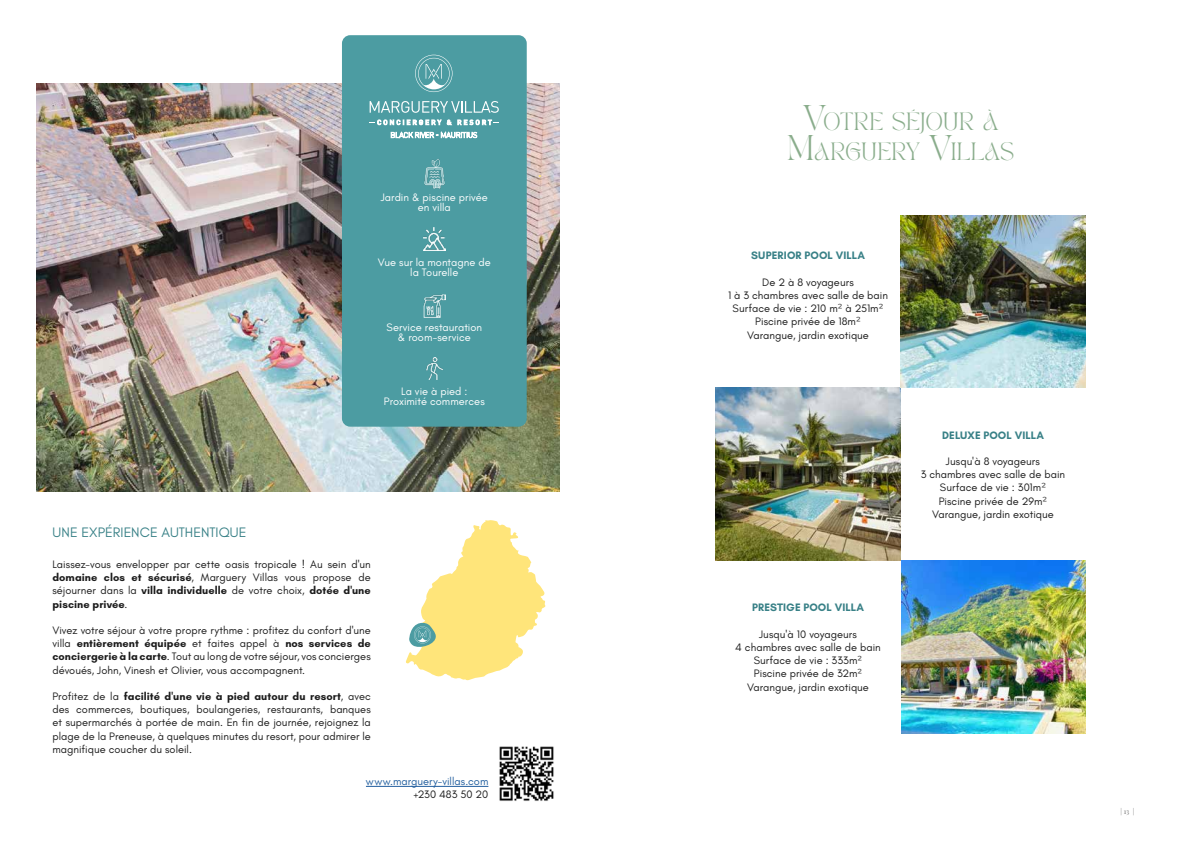
<style>
.page{position:relative;width:1191px;height:842px;background:#fff}
.page>*{position:absolute;margin:0;border:0;box-sizing:border-box;transform-origin:0 0}
.t1{font:17.5px/30px "TAN PEARL Regular";letter-spacing:.025em;color:#8aad8c;text-align:center}
.t2{font:14px "Glacial Indifference";letter-spacing:.005em;color:#398187}
.t3{font:11px/13.2px "Glacial Indifference";letter-spacing:.005em;color:#1c1c1c;text-align:justify}
.t4{font:11px/10px "Glacial Indifference";letter-spacing:.005em;color:#fff;text-align:center}
.t5{font:700 11px "Glacial Indifference";letter-spacing:.01em;color:#398187}
.t6{font:11px "Glacial Indifference";letter-spacing:.005em;color:#215e9e}
.t7{font:7px "Playfair Display";color:#737373}
.s1{font-weight:700}
.s2{font-size:25px}
.s3{font-family:"Montserrat"}
</style>
<div class="page">
<img style="left:36px;top:83px;width:523px;height:409px">
<svg style="left:406px;top:520px;width:139px;height:161px"></svg>
<hr style="left:366px;top:786px;width:122px;height:1px;background:#215e9e">
<img style="left:901px;top:560px;width:184px;height:173px">
<img style="left:716px;top:388px;width:184px;height:172px">
<img style="left:900px;top:215px;width:185px;height:173px">
<div style="left:342px;top:35px;width:185px;height:392px;background:#4c9ca2;border-radius:8px"></div>
<img style="left:424px;top:159px;width:21px;height:30px">
<img style="left:423px;top:228px;width:23px;height:23px">
<img style="left:426px;top:357px;width:17px;height:23px">
<img style="left:423px;top:294px;width:23px;height:23px">
<svg style="left:415px;top:55px;width:37px;height:37px"></svg>
<svg style="left:369px;top:101px;width:130px;height:12px"></svg>
<svg style="left:391px;top:132px;width:86px;height:6px"></svg>
<svg style="left:447px;top:120px;width:4px;height:5px"></svg>
<svg style="left:369px;top:120px;width:72px;height:5px"></svg>
<svg style="left:457px;top:120px;width:42px;height:5px"></svg>
<img style="left:499px;top:746px;width:55px;height:55px">
<p class="t4" style="left:381px;top:192px;width:109px">Jardin &amp; piscine privée en villa</p>
<p class="t4" style="left:378px;top:257px;width:114px">Vue sur la montagne de la Tourelle</p>
<p class="t4" style="left:386px;top:322px;width:97px">Service restauration &amp; room-service</p>
<p class="t4" style="left:384px;top:387px;width:102px">La vie à pied :<br>Proximité commerces</p>
<p class="t2" style="left:52px;top:525px;width:196px">UNE EXPÉRIENCE AUTHENTIQUE</p>
<p class="t3" style="left:52px;top:558px;width:320px">Laissez-vous envelopper par cette oasis tropicale ! Au sein d'un <span class="s1">domaine clos et sécurisé</span>, Marguery Villas vous propose de séjourner dans la <span class="s1">villa individuelle</span> de votre choix, <span class="s1">dotée d'une piscine privée</span>.</p>
<p class="t3" style="left:52px;top:624px;width:320px">Vivez votre séjour à votre propre rythme : profitez du confort d'une villa <span class="s1">entièrement équipée</span> et faites appel à <span class="s1">nos services de conciergerie à la carte</span>. Tout au long de votre séjour, vos concierges dévoués, John, Vinesh et Olivier, vous accompagnent.</p>
<p class="t3" style="left:52px;top:690px;width:320px">Profitez de la <span class="s1">facilité d'une vie à pied autour du resort</span>, avec des commerces, boutiques, boulangeries, restaurants, banques et supermarchés à portée de main. En fin de journée, rejoignez la plage de la Preneuse, à quelques minutes du resort, pour admirer le magnifique coucher du soleil.</p>
<p class="t6" style="left:366px;top:775px;width:124px">www.marguery-villas.com</p>
<p class="t3" style="left:413px;top:788px;width:77px">+230 483 50 20</p>
<h1 class="t1" style="left:787px;top:109px;width:227px"><span class="s2">V</span>OTRE SÉJOUR À<br><span class="s2">M</span>ARGUERY <span class="s2">V</span>ILLAS</h1>
<p class="t5" style="left:751px;top:249px;width:115px">SUPERIOR POOL VILLA</p>
<p class="t3" style="left:728px;top:276px;width:161px;text-align:center">De 2 à 8 voyageurs<br>1 à 3 chambres avec salle de bain<br>Surface de vie : 210 m<span class="s3">²</span> à 251m<span class="s3">²<br></span>Piscine privée de 18m<span class="s3">²<br></span>Varangue, jardin exotique</p>
<p class="t5" style="left:752px;top:601px;width:113px">PRESTIGE POOL VILLA</p>
<p class="t3" style="left:735px;top:628px;width:147px;text-align:center">Jusqu'à 10 voyageurs<br>4 chambres avec salle de bain<br>Surface de vie : 333m<span class="s3">²<br></span>Piscine privée de 32m<span class="s3">²<br></span>Varangue, jardin exotique</p>
<p class="t5" style="left:942px;top:428px;width:103px">DELUXE POOL VILLA</p>
<p class="t3" style="left:920px;top:455px;width:146px;text-align:center">Jusqu'à 8 voyageurs<br>3 chambres avec salle de bain<br>Surface de vie : 301m<span class="s3">²<br></span>Piscine privée de 29m<span class="s3">²<br></span>Varangue, jardin exotique</p>
<p class="t7" style="left:1120px;top:805px;width:15px">| 13 |</p>
</div>
